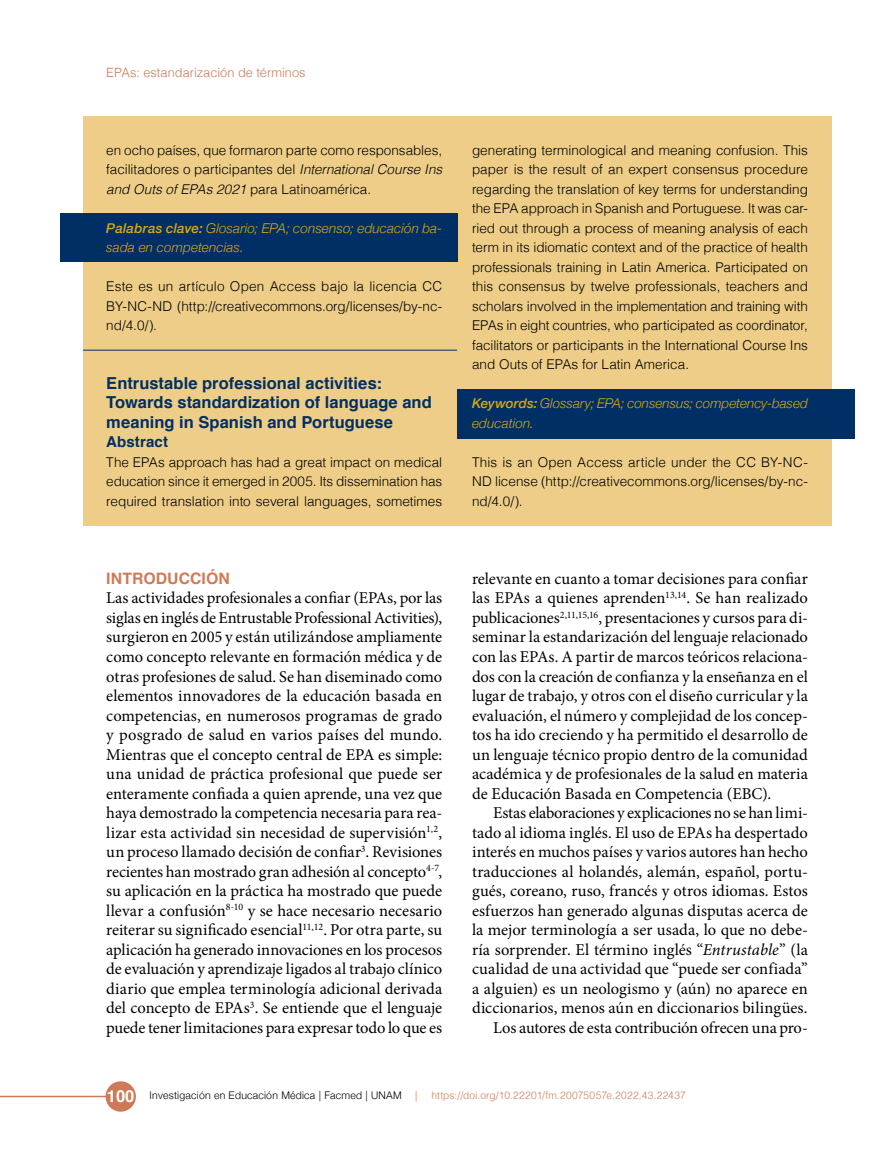
<style>
.page{position:relative;width:893px;height:1149px;background:#fff}
.page>*{position:absolute;margin:0;border:0;box-sizing:border-box;transform-origin:0 0}
.t1{font:16.5px/19.5px "Minion Pro";color:#000;text-align:justify}
.t2{font:700 16.5px/19.5px "Helvetica";letter-spacing:.005em;color:#002f65}
.t3{font:700 15.75px "Helvetica";letter-spacing:.01em;color:#ce7a58}
.t4{font:700 15px "Helvetica";letter-spacing:.01em;color:#002f65}
.t5{font:300 13.5px/19.5px "Helvetica";color:#000;text-align:justify}
.t6{font:italic 300 13.5px/19.5px "Helvetica Neue";letter-spacing:.005em;color:#dca70f}
.t7{font:300 12.75px "Helvetica";letter-spacing:.005em;color:#ce7a58}
.t8{font:300 10.5px "Helvetica";letter-spacing:.015em;color:#ce7a58}
.t9{font:300 10.5px "Helvetica Neue";letter-spacing:.02em;color:#000}
.s1{font-style:italic}
.s2{font-weight:500}
.s3{font-family:"Helvetica";font-weight:700;font-size:16.5px;color:#fff}
</style>
<div class="page">
<div style="left:106px;top:1081px;width:29px;height:29px;background:#ce7a58;border-radius:50%"></div>
<div style="left:106px;top:1080px;width:30px;height:31px;border:2px solid #ce7a58;border-radius:50%"></div>
<hr style="left:0;top:1095px;width:107px;height:1px;background:#ce7a58">
<div style="left:83px;top:115px;width:748px;height:410px;background:#edcd87"></div>
<div style="left:457px;top:388px;width:397px;height:50px;background:#002f65"></div>
<hr style="left:83px;top:349px;width:374px;height:1px;background:#002f65">
<div style="left:60px;top:213px;width:397px;height:49px;background:#002f65"></div>
<p class="t7" style="left:106px;top:61px;width:201px">EPAs: estandarización de términos</p>
<p class="t5" style="left:106px;top:139px;width:337px">en ocho países, que formaron parte como responsables, facilitadores o participantes del <span class="s1">International Course Ins and Outs of EPAs 2021</span> para Latinoamérica.</p>
<p class="t6" style="left:106px;top:217px;width:337px"><span class="s2">Palabras clave:</span> Glosario; EPA; consenso; educación ba&shy;sada en competencias.</p>
<p class="t5" style="left:106px;top:275px;width:337px">Este es un artículo Open Access bajo la licencia CC BY-NC-ND (http://creativecommons.org/licenses/by-nc&shy;nd/4.0/).</p>
<p class="t2" style="left:106px;top:373px;width:327px">Entrustable professional activities:<br>Towards standardization of language and meaning in Spanish and Portuguese</p>
<p class="t4" style="left:106px;top:430px;width:63px">Abstract</p>
<p class="t5" style="left:106px;top:451px;width:337px">The EPAs approach has had a great impact on medical education since it emerged in 2005. Its dissemination has required translation into several languages, sometimes</p>
<p class="t3" style="left:106px;top:565px;width:125px">INTRODUCCIÓN</p>
<p class="t1" style="left:106px;top:588px;width:337px">Las actividades profesionales a confiar (EPAs, por las siglas en inglés de Entrustable Professional Activities), surgieron en 2005 y están utilizándose ampliamente como concepto relevante en formación médica y de otras profesiones de salud. Se han diseminado como elementos innovadores de la educación basada en competencias, en numerosos programas de grado y posgrado de salud en varios países del mundo.<br>Mientras que el concepto central de EPA es simple: una unidad de práctica profesional que puede ser enteramente confiada a quien aprende, una vez que haya demostrado la competencia necesaria para rea&shy;lizar esta actividad sin necesidad de supervisión<sup>1,2</sup>, un proceso llamado decisión de confiar<sup>3</sup>. Revisiones recientes han mostrado gran adhesión al concepto<sup>4-7</sup>, su aplicación en la práctica ha mostrado que puede llevar a confusión<sup>8-10</sup> y se hace necesario necesario reiterar su significado esencial<sup>11,12</sup>. Por otra parte, su aplicación ha generado innovaciones en los procesos de evaluación y aprendizaje ligados al trabajo clínico diario que emplea terminología adicional derivada del concepto de EPAs<sup>3</sup>. Se entiende que el lenguaje puede tener limitaciones para expresar todo lo que es</p>
<p class="t5" style="left:472px;top:139px;width:337px">generating terminological and meaning confusion. This paper is the result of an expert consensus procedure regarding the translation of key terms for understanding the EPA approach in Spanish and Portuguese. It was car&shy;ried out through a process of meaning analysis of each term in its idiomatic context and of the practice of health professionals training in Latin America. Participated on this consensus by twelve professionals, teachers and scholars involved in the implementation and training with EPAs in eight countries, who participated as coordinator, facilitators or participants in the International Course Ins and Outs of EPAs for Latin America.</p>
<p class="t6" style="left:472px;top:392px;width:337px"><span class="s2">Keywords:</span> Glossary; EPA; consensus; competency-based education.</p>
<p class="t5" style="left:472px;top:451px;width:337px">This is an Open Access article under the CC BY-NC-ND license (http://creativecommons.org/licenses/by-nc&shy;nd/4.0/).</p>
<p class="t1" style="left:472px;top:569px;width:337px">relevante en cuanto a tomar decisiones para confiar las EPAs a quienes aprenden<sup>13,14</sup>. Se han realizado publicaciones<sup>2,11,15,16</sup>, presentaciones y cursos para di&shy;seminar la estandarización del lenguaje relacionado con las EPAs. A partir de marcos teóricos relaciona&shy;dos con la creación de confianza y la enseñanza en el lugar de trabajo, y otros con el diseño curricular y la evaluación, el número y complejidad de los concep&shy;tos ha ido creciendo y ha permitido el desarrollo de un lenguaje técnico propio dentro de la comunidad académica y de profesionales de la salud en materia de Educación Basada en Competencia (EBC).</p>
<p class="t1" style="left:472px;top:803px;width:337px;text-align:right">Estas elaboraciones y explicaciones no se han limi&shy;tado al idioma inglés. El uso de EPAs ha despertado interés en muchos países y varios autores han hecho traducciones al holandés, alemán, español, portu&shy;gués, coreano, ruso, francés y otros idiomas. Estos esfuerzos han generado algunas disputas acerca de la mejor terminología a ser usada, lo que no debe&shy;ría sorprender. El término inglés “<span class="s1">Entrustable</span>” (la cualidad de una actividad que “puede ser confiada” a alguien) es un neologismo y (aún) no aparece en diccionarios, menos aún en diccionarios bilingües.<br>Los autores de esta contribución ofrecen una pro-</p>
<p class="t9" style="left:107px;top:1086px;width:296px"><span class="s3">100</span> Investigación en Educación Médica | Facmed | UNAM</p>
<p class="t8" style="left:415px;top:1085px;width:4px">|</p>
<p class="t8" style="left:431px;top:1085px;width:256px">https://doi.org/10.22201/fm.20075057e.2022.43.22437</p>
</div>
